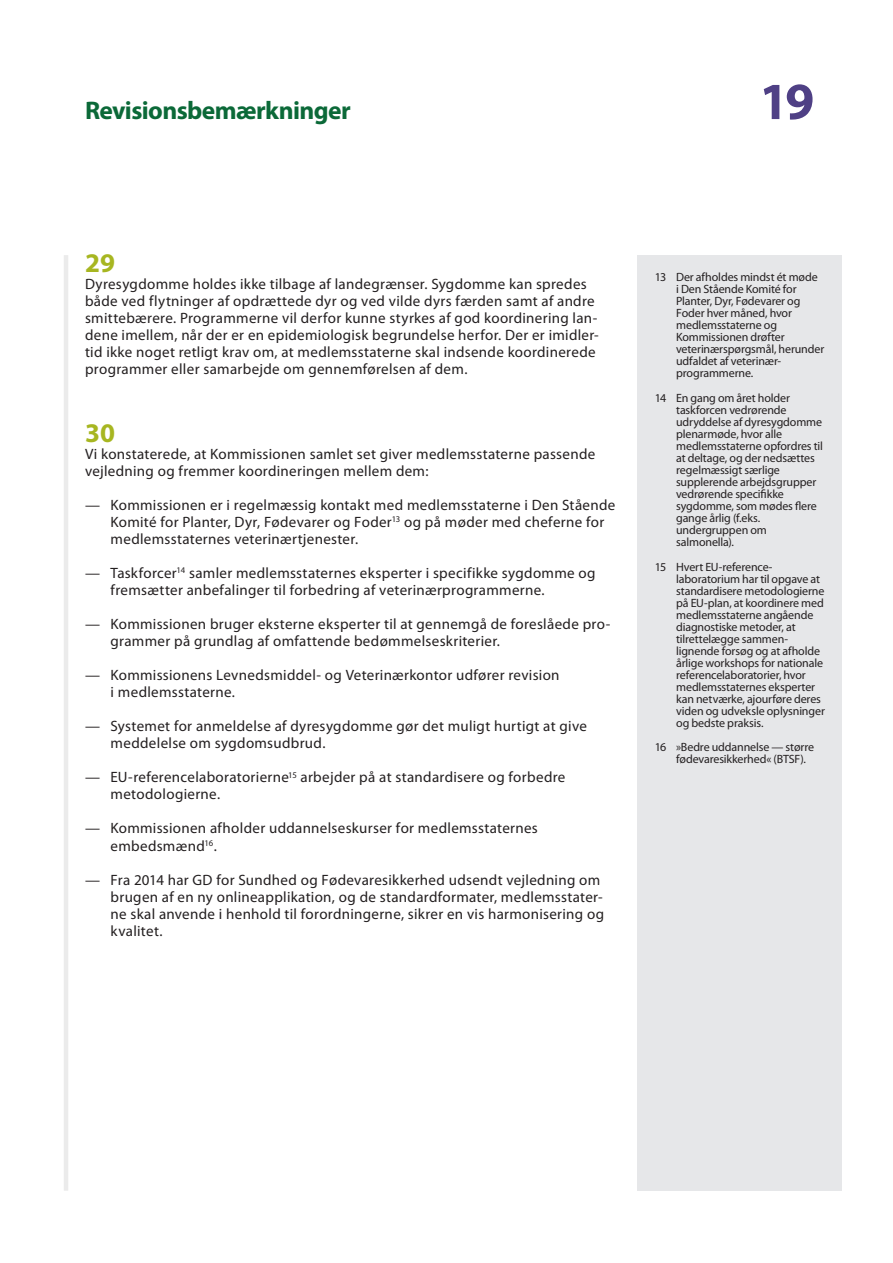
<style>
.page{position:relative;width:893px;height:1263px;background:#fff}
.page>*{position:absolute;margin:0;border:0;box-sizing:border-box;transform-origin:0 0}
.t1{font:700 52.5px "Myriad Pro";color:#4f4085}
.E_05_-_CHAP__1__TEXT{font:700 27px "Myriad Pro";color:#a7b621}
.t2{font:700 25.5px "Myriad Pro";letter-spacing:-.025em;color:#0b6938}
.E_07_-_CHAP____TEXTE{font:15px/17px "Myriad Pro";letter-spacing:.02em;color:#231f20}
.E_05_-_CHAP__1__TEXT-2{font:15px/17px "Myriad Pro";letter-spacing:.02em;color:#231f20}
.E_08_-_CHAP__FOOTNOT{font:12px/12px "Myriad Pro";letter-spacing:-.01em;color:#231f20}
</style>
<div class="page">
<hr style="left:64px;top:255px;width:4px;height:936px;background:#ebebeb">
<div style="left:638px;top:255px;width:204px;height:936px;background:#e6e7e9"></div>
<h3 class="t2" style="left:85px;top:94px;width:267px">Revisionsbemærkninger</h3>
<h1 class="t1" style="left:759px;top:67px;width:57px">19</h1>
<p class="E_05_-_CHAP__1__TEXT" style="left:85px;top:245px;width:32px">29</p>
<p class="E_05_-_CHAP__1__TEXT-2" style="left:85px;top:275px;width:515px">Dyresygdomme holdes ikke tilbage af landegrænser. Sygdomme kan spredes både ved flytninger af opdrættede dyr og ved vilde dyrs færden samt af andre smittebærere. Programmerne vil derfor kunne styrkes af god koordinering lan&shy;dene imellem, når der er en epidemiologisk begrundelse herfor. Der er imidler&shy;tid ikke noget retligt krav om, at medlemsstaterne skal indsende koordinerede programmer eller samarbejde om gennemførelsen af dem.</p>
<p class="E_05_-_CHAP__1__TEXT" style="left:85px;top:416px;width:32px">30</p>
<p class="E_05_-_CHAP__1__TEXT-2" style="left:85px;top:445px;width:512px">Vi konstaterede, at Kommissionen samlet set giver medlemsstaterne passende vejledning og fremmer koordineringen mellem dem:</p>
<p class="E_07_-_CHAP____TEXTE" style="left:111px;top:496px;width:506px;text-indent:-26px">— Kommissionen er i regelmæssig kontakt med medlemsstaterne i Den Stående<br>Komité for Planter, Dyr, Fødevarer og Foder<sup>13</sup> og på møder med cheferne for medlemsstaternes veterinærtjenester.</p>
<p class="E_07_-_CHAP____TEXTE" style="left:111px;top:565px;width:487px;text-indent:-26px">— Taskforcer<sup>14</sup> samler medlemsstaternes eksperter i specifikke sygdomme og fremsætter anbefalinger til forbedring af veterinærprogrammerne.</p>
<p class="E_07_-_CHAP____TEXTE" style="left:111px;top:616px;width:501px;text-indent:-26px">— Kommissionen bruger eksterne eksperter til at gennemgå de foreslåede pro&shy;grammer på grundlag af omfattende bedømmelseskriterier.</p>
<p class="E_07_-_CHAP____TEXTE" style="left:111px;top:667px;width:450px;text-indent:-26px">— Kommissionens Levnedsmiddel- og Veterinærkontor udfører revision i medlemsstaterne.</p>
<p class="E_07_-_CHAP____TEXTE" style="left:111px;top:718px;width:478px;text-indent:-26px">— Systemet for anmeldelse af dyresygdomme gør det muligt hurtigt at give meddelelse om sygdomsudbrud.</p>
<p class="E_07_-_CHAP____TEXTE" style="left:111px;top:769px;width:456px;text-indent:-26px">— EU-referencelaboratorierne<sup>15</sup> arbejder på at standardisere og forbedre metodologierne.</p>
<p class="E_07_-_CHAP____TEXTE" style="left:111px;top:820px;width:429px;text-indent:-26px">— Kommissionen afholder uddannelseskurser for medlemsstaternes embedsmænd<sup>16</sup>.</p>
<p class="E_07_-_CHAP____TEXTE" style="left:111px;top:871px;width:495px;text-indent:-26px">— Fra 2014 har GD for Sundhed og Fødevaresikkerhed udsendt vejledning om brugen af en ny onlineapplikation, og de standardformater, medlemsstater&shy;ne skal anvende i henhold til forordningerne, sikrer en vis harmonisering og kvalitet.</p>
<p class="E_08_-_CHAP__FOOTNOT" style="left:676px;top:271px;width:150px;text-indent:-21px">13 Der afholdes mindst ét møde<br>i Den Stående Komité for<br>Planter, Dyr, Fødevarer og<br>Foder hver måned, hvor medlemsstaterne og<br>Kommissionen drøfter veterinærspørgsmål, herunder udfaldet af veterinær&shy;programmerne.</p>
<p class="E_08_-_CHAP__FOOTNOT" style="left:676px;top:392px;width:148px;text-indent:-21px">14 En gang om året holder taskforcen vedrørende udryddelse af dyresygdomme plenarmøde, hvor alle medlemsstaterne opfordres til at deltage, og der nedsættes regelmæssigt særlige supplerende arbejdsgrupper vedrørende specifikke sygdomme, som mødes flere gange årlig (f.eks. undergruppen om salmonella).</p>
<p class="E_08_-_CHAP__FOOTNOT" style="left:676px;top:560px;width:150px;text-indent:-21px">15 Hvert EU-reference&shy;laboratorium har til opgave at standardisere metodologierne på EU-plan, at koordinere med medlemsstaterne angående diagnostiske metoder, at tilrettelægge sammen&shy;lignende forsøg og at afholde årlige workshops for nationale referencelaboratorier, hvor medlemsstaternes eksperter kan netværke, ajourføre deres viden og udveksle oplysninger og bedste praksis.</p>
<p class="E_08_-_CHAP__FOOTNOT" style="left:676px;top:741px;width:140px;text-indent:-21px">16 »Bedre uddannelse — større fødevaresikkerhed« (BTSF).</p>
</div>
